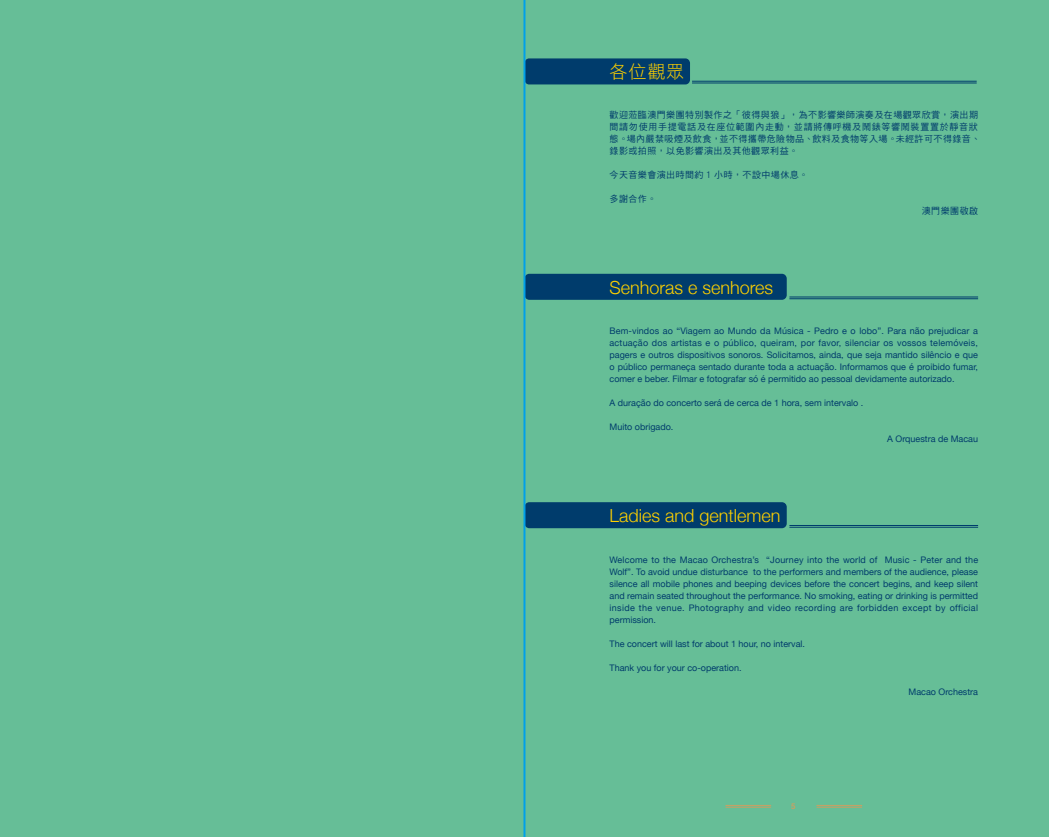
<style>
.page{position:relative;width:1049px;height:837px;background:#fff}
.page>*{position:absolute;margin:0;border:0;box-sizing:border-box;transform-origin:0 0}
.t1{font:300 18px "Helvetica Neue";color:#fdd000}
.t2{font:18px "DF Hei HK W3";color:#fdd000}
.t3{font:9px/12px "Helvetica Neue";color:#003c6c;text-align:justify}
.t4{font:9px/12px "DF Hei HK W5";letter-spacing:.05em;color:#003c6c}
.t5{font:700 8px "Helvetica";color:#c9a063}
</style>
<div class="page">
<div style="left:0;top:0;width:1049px;height:836px;background:#66be97"></div>
<div style="left:524px;top:58px;width:166px;height:26px;background:#003c6c;border-radius:5px"></div>
<div style="left:524px;top:274px;width:263px;height:26px;background:#003c6c;border-radius:5px"></div>
<div style="left:524px;top:502px;width:263px;height:26px;background:#003c6c;border-radius:5px"></div>
<hr style="left:816px;top:804px;width:46px;height:1px;background:#c9a063">
<hr style="left:816px;top:806px;width:46px;height:1px;background:#c9a063">
<hr style="left:725px;top:804px;width:46px;height:1px;background:#c9a063">
<hr style="left:725px;top:806px;width:46px;height:1px;background:#c9a063">
<hr style="left:523px;top:0;width:2px;height:836px;background:#00a0e9">
<hr style="left:692px;top:81px;width:285px;height:1px;background:#003c6c">
<hr style="left:692px;top:83px;width:285px;height:1px;background:#003c6c">
<hr style="left:789px;top:296px;width:189px;height:1px;background:#003c6c">
<hr style="left:789px;top:298px;width:189px;height:1px;background:#003c6c">
<hr style="left:789px;top:525px;width:189px;height:1px;background:#003c6c">
<hr style="left:789px;top:527px;width:189px;height:1px;background:#003c6c">
<h1 class="t2" style="left:609px;top:62px;width:76px">各位觀眾</h1>
<p class="t4" style="left:609px;top:109px;width:372px">歡迎蒞臨澳門樂團特別製作之「彼得與狼」，為不影響樂師演奏及在場觀眾欣賞，演出期間請勿使用手提電話及在座位範圍內走動，並請將傳呼機及鬧錶等響鬧裝置置於靜音狀態。場內嚴禁吸煙及飲食，並不得攜帶危險物品、飲料及食物等入場。未經許可不得錄音、錄影或拍照，以免影響演出及其他觀眾利益。</p>
<p class="t4" style="left:609px;top:169px;width:200px">今天音樂會演出時間約 1 小時，不設中場休息。</p>
<p class="t4" style="left:609px;top:193px;width:48px">多謝合作。</p>
<p class="t4" style="left:922px;top:205px;width:58px">澳門樂團敬啟</p>
<h1 class="t1" style="left:609px;top:273px;width:165px">Senhoras e senhores</h1>
<p class="t3" style="left:609px;top:325px;width:370px">Bem-vindos ao “Viagem ao Mundo da Música - Pedro e o lobo”. Para não prejudicar a actuação dos artistas e o público, queiram, por favor, silenciar os vossos telemóveis, pagers e outros dispositivos sonoros. Solicitamos, ainda, que seja mantido silêncio e que o público permaneça sentado durante toda a actuação. Informamos que é proibido fumar, comer e beber. Filmar e fotografar só é permitido ao pessoal devidamente autorizado.</p>
<p class="t3" style="left:609px;top:397px;width:255px">A duração do concerto será de cerca de 1 hora, sem intervalo .</p>
<p class="t3" style="left:609px;top:421px;width:65px">Muito obrigado.</p>
<p class="t3" style="left:887px;top:433px;width:92px">A Orquestra de Macau</p>
<h1 class="t1" style="left:609px;top:501px;width:173px">Ladies and gentlemen</h1>
<p class="t3" style="left:609px;top:553px;width:370px">Welcome to the Macao Orchestra’s “Journey into the world of Music - Peter and the Wolf”. To avoid undue disturbance to the performers and members of the audience, please silence all mobile phones and beeping devices before the concert begins, and keep silent and remain seated throughout the performance. No smoking, eating or drinking is permitted inside the venue. Photography and video recording are forbidden except by official permission.</p>
<p class="t3" style="left:609px;top:637px;width:197px">The concert will last for about 1 hour, no interval.</p>
<p class="t3" style="left:609px;top:661px;width:134px">Thank you for your co-operation.</p>
<p class="t3" style="left:908px;top:685px;width:71px">Macao Orchestra</p>
<p class="t5" style="left:791px;top:799px;width:6px">5</p>
</div>
